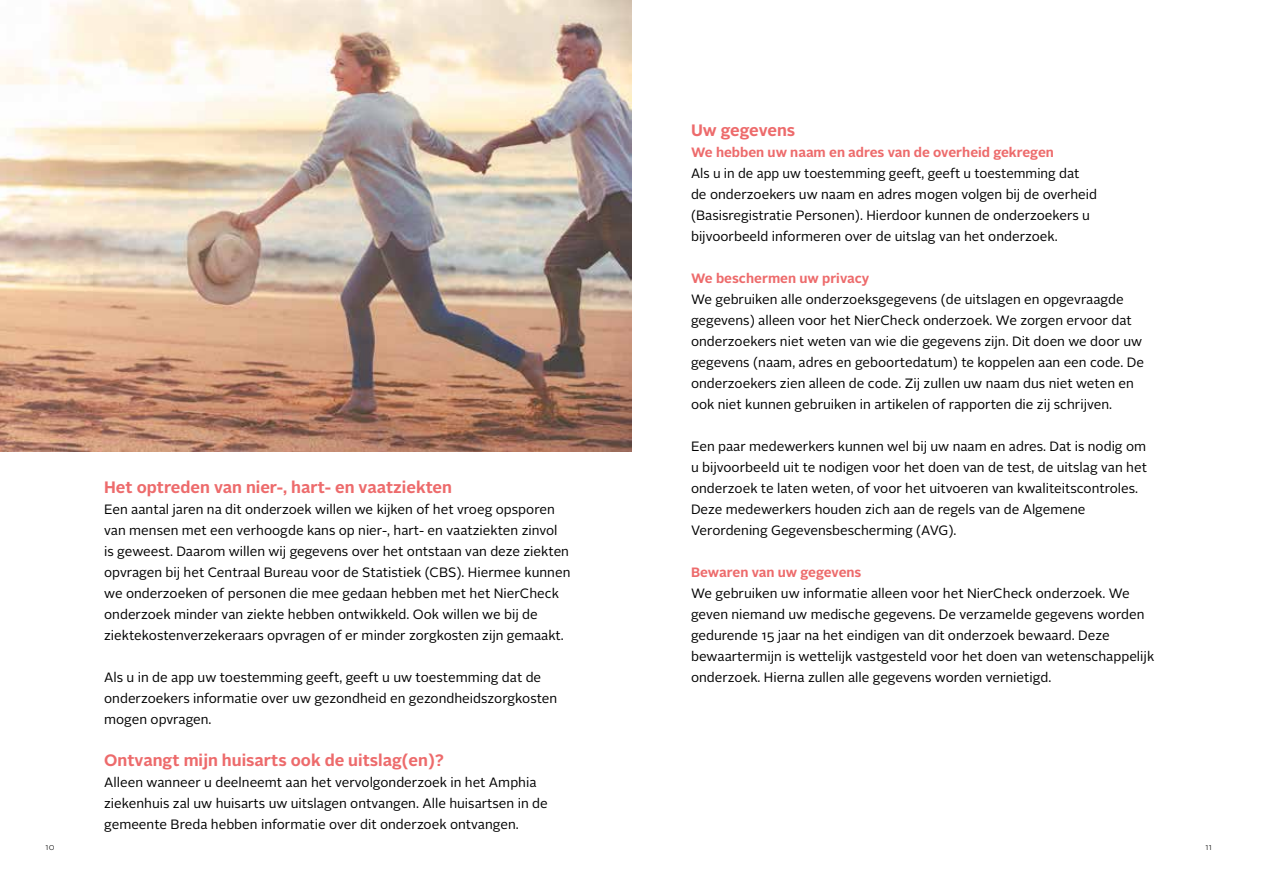
<style>
.page{position:relative;width:1263px;height:893px;background:#fff}
.page>*{position:absolute;margin:0;border:0;box-sizing:border-box;transform-origin:0 0}
.t1{font:700 16.5px "Alright Sans";color:#ed6b6c}
.t2{font:13.5px/21px "Alright Sans";color:#000}
.t3{font:700 13.5px "Alright Sans";color:#ed6b6c}
.t4{font:300 9px "Alright Sans";color:#000}
</style>
<div class="page">
<img style="left:0;top:0;width:631px;height:451px">
<p class="t1" style="left:104px;top:476px;width:349px">Het optreden van nier-, hart- en vaatziekten</p>
<p class="t2" style="left:104px;top:499px;width:468px">Een aantal jaren na dit onderzoek willen we kijken of het vroeg opsporen van mensen met een verhoogde kans op nier-, hart- en vaatziekten zinvol is geweest. Daarom willen wij gegevens over het ontstaan van deze ziekten opvragen bij het Centraal Bureau voor de Statistiek (CBS). Hiermee kunnen we onderzoeken of personen die mee gedaan hebben met het NierCheck onderzoek minder van ziekte hebben ontwikkeld. Ook willen we bij de ziektekostenverzekeraars opvragen of er minder zorgkosten zijn gemaakt.</p>
<p class="t2" style="left:104px;top:667px;width:455px">Als u in de app uw toestemming geeft, geeft u uw toestemming dat de onderzoekers informatie over uw gezondheid en gezondheidszorgkosten mogen opvragen.</p>
<p class="t1" style="left:104px;top:749px;width:341px">Ontvangt mijn huisarts ook de uitslag(en)?</p>
<p class="t2" style="left:104px;top:772px;width:445px">Alleen wanneer u deelneemt aan het vervolgonderzoek in het Amphia ziekenhuis zal uw huisarts uw uitslagen ontvangen. Alle huisartsen in de gemeente Breda hebben informatie over dit onderzoek ontvangen.</p>
<p class="t1" style="left:691px;top:119px;width:106px">Uw gegevens</p>
<p class="t3" style="left:691px;top:143px;width:364px">We hebben uw naam en adres van de overheid gekregen</p>
<p class="t2" style="left:691px;top:163px;width:408px">Als u in de app uw toestemming geeft, geeft u toestemming dat de onderzoekers uw naam en adres mogen volgen bij de overheid (Basisregistratie Personen). Hierdoor kunnen de onderzoekers u bijvoorbeeld informeren over de uitslag van het onderzoek.</p>
<p class="t3" style="left:691px;top:269px;width:180px">We beschermen uw privacy</p>
<p class="t2" style="left:691px;top:289px;width:455px">We gebruiken alle onderzoeksgegevens (de uitslagen en opgevraagde gegevens) alleen voor het NierCheck onderzoek. We zorgen ervoor dat onderzoekers niet weten van wie die gegevens zijn. Dit doen we door uw gegevens (naam, adres en geboortedatum) te koppelen aan een code. De onderzoekers zien alleen de code. Zij zullen uw naam dus niet weten en ook niet kunnen gebruiken in artikelen of rapporten die zij schrijven.</p>
<p class="t2" style="left:691px;top:436px;width:457px">Een paar medewerkers kunnen wel bij uw naam en adres. Dat is nodig om u bijvoorbeeld uit te nodigen voor het doen van de test, de uitslag van het onderzoek te laten weten, of voor het uitvoeren van kwaliteitscontroles.<br>Deze medewerkers houden zich aan de regels van de Algemene Verordening Gegevensbescherming (AVG).</p>
<p class="t3" style="left:691px;top:563px;width:172px">Bewaren van uw gegevens</p>
<p class="t2" style="left:691px;top:583px;width:465px">We gebruiken uw informatie alleen voor het NierCheck onderzoek. We geven niemand uw medische gegevens. De verzamelde gegevens worden gedurende 15 jaar na het eindigen van dit onderzoek bewaard. Deze bewaartermijn is wettelijk vastgesteld voor het doen van wetenschappelijk onderzoek. Hierna zullen alle gegevens worden vernietigd.</p>
<p class="t4" style="left:45px;top:841px;width:11px">10</p>
<p class="t4" style="left:1205px;top:841px;width:9px">11</p>
</div>
